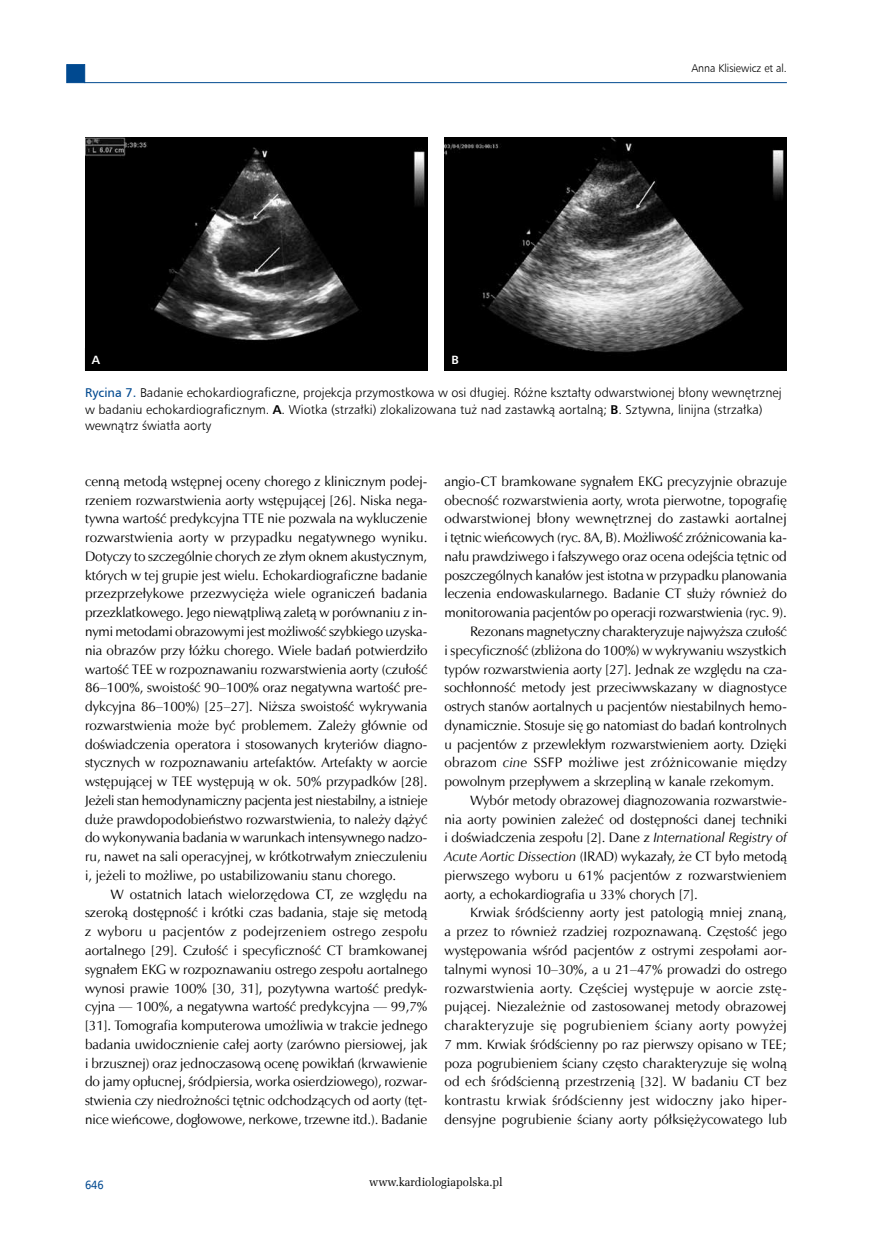
<style>
.page{position:relative;width:872px;height:1234px;background:#fff}
.page>*{position:absolute;margin:0;border:0;box-sizing:border-box;transform-origin:0 0}
.t1{font:13.65px/18.8px "Zapf Humnst EU";color:#000;text-align:justify}
.t2{font:13.65px "Zapf Humnst EU";letter-spacing:.02em;color:#000}
.t3{font:13.65px "Zapf Humnst EU";letter-spacing:.025em;color:#000}
.t4{font:13.65px "Zapf Humnst EU";letter-spacing:.035em;color:#000}
.t5{font:12.75px/16.5px "Humnst 777 Lt EU";color:#000}
.t6{font:12px "Zapf Ellipt EU";color:#000;scale:.95 1}
.t7{font:12px "Humnst 777 EU";color:#004990;scale:.9 1}
.t8{font:700 12px "Humnst 777 EU";color:#fff}
.t9{font:11.25px "Humnst 777 Lt EU";color:#000;scale:.95 1}
.s1{font-family:"Humnst 777 EU";color:#004990}
.s2{font-family:"Humnst 777 EU";font-weight:700}
.s3{font-style:italic}
</style>
<div class="page">
<hr style="left:85px;top:82px;width:702px;height:1px;background:#004990">
<div style="left:66px;top:64px;width:19px;height:19px;background:#004990;border:1px solid #004990"></div>
<img style="left:85px;top:138px;width:342px;height:232px">
<img style="left:444px;top:138px;width:343px;height:232px">
<div style="left:85px;top:348px;width:22px;height:22px;background:#000"></div>
<div style="left:445px;top:348px;width:21px;height:22px;background:#000"></div>
<div style="left:444px;top:348px;width:23px;height:22px;border:1px solid #000"></div>
<p class="t9" style="left:691px;top:61px;width:102px">Anna Klisiewicz et al.</p>
<p class="t8" style="left:92px;top:352px;width:10px">A</p>
<p class="t8" style="left:451px;top:352px;width:9px">B</p>
<p class="t5" style="left:85px;top:384px;width:698px"><span class="s1">Rycina 7.</span> Badanie echokardiograficzne, projekcja przymostkowa w osi długiej. Różne kształty odwarstwionej błony wewnętrznej w badaniu echokardiograficznym. <span class="s2">A</span>. Wiotka (strzałki) zlokalizowana tuż nad zastawką aortalną; <span class="s2">B</span>. Sztywna, linijna (strzałka) wewnątrz światła aorty</p>
<p class="t1" style="left:85px;top:471px;width:344px">cenną metodą wstępnej oceny chorego z klinicznym podej&shy;rzeniem rozwarstwienia aorty wstępującej [26]. Niska nega&shy;tywna wartość predykcyjna TTE nie pozwala na wykluczenie rozwarstwienia aorty w przypadku negatywnego wyniku.<br>Dotyczy to szczególnie chorych ze złym oknem akustycznym, których w tej grupie jest wielu. Echokardiograficzne badanie przezprzełykowe przezwycięża wiele ograniczeń badania przezklatkowego. Jego niewątpliwą zaletą w porównaniu z in&shy;nymi metodami obrazowymi jest możliwość szybkiego uzyska&shy;nia obrazów przy łóżku chorego. Wiele badań potwierdziło wartość TEE w rozpoznawaniu rozwarstwienia aorty (czułość 86–100%, swoistość 90–100% oraz negatywna wartość pre&shy;dykcyjna 86–100%) [25–27]. Niższa swoistość wykrywania rozwarstwienia może być problemem. Zależy głównie od doświadczenia operatora i stosowanych kryteriów diagno&shy;stycznych w rozpoznawaniu artefaktów. Artefakty w aorcie wstępującej w TEE występują w ok. 50% przypadków [28].<br>Jeżeli stan hemodynamiczny pacjenta jest niestabilny, a istnieje duże prawdopodobieństwo rozwarstwienia, to należy dążyć do wykonywania badania w warunkach intensywnego nadzo&shy;ru, nawet na sali operacyjnej, w krótkotrwałym znieczuleniu i, jeżeli to możliwe, po ustabilizowaniu stanu chorego.</p>
<p class="t1" style="left:85px;top:884px;width:344px;text-indent:25px">W ostatnich latach wielorzędowa CT, ze względu na szeroką dostępność i krótki czas badania, staje się metodą z wyboru u pacjentów z podejrzeniem ostrego zespołu aortalnego [29]. Czułość i specyficzność CT bramkowanej sygnałem EKG w rozpoznawaniu ostrego zespołu aortalnego wynosi prawie 100% [30, 31], pozytywna wartość predyk&shy;cyjna — 100%, a negatywna wartość predykcyjna — 99,7% [31]. Tomografia komputerowa umożliwia w trakcie jednego badania uwidocznienie całej aorty (zarówno piersiowej, jak i brzusznej) oraz jednoczasową ocenę powikłań (krwawienie do jamy opłucnej, śródpiersia, worka osierdziowego), rozwar&shy;stwienia czy niedrożności tętnic odchodzących od aorty (tęt&shy;nice wieńcowe, dogłowowe, nerkowe, trzewne itd.). Badanie</p>
<p class="t1" style="left:444px;top:471px;width:344px">angio-CT bramkowane sygnałem EKG precyzyjnie obrazuje</p>
<p class="t1" style="left:444px;top:490px;width:344px">obecność rozwarstwienia aorty, wrota pierwotne, topografię</p>
<p class="t1" style="left:444px;top:509px;width:344px">odwarstwionej błony wewnętrznej do zastawki aortalnej</p>
<p class="t1" style="left:444px;top:528px;width:344px">i tętnic wieńcowych (ryc. 8A, B). Możliwość zróżnicowania ka-</p>
<p class="t1" style="left:444px;top:546px;width:344px">nału prawdziwego i fałszywego oraz ocena odejścia tętnic od</p>
<p class="t1" style="left:444px;top:565px;width:344px">poszczególnych kanałów jest istotna w przypadku planowania</p>
<p class="t1" style="left:444px;top:584px;width:344px">leczenia endowaskularnego. Badanie CT służy również do</p>
<p class="t1" style="left:444px;top:603px;width:344px">monitorowania pacjentów po operacji rozwarstwienia (ryc. 9).</p>
<p class="t1" style="left:470px;top:622px;width:318px">Rezonans magnetyczny charakteryzuje najwyższa czułość</p>
<p class="t1" style="left:444px;top:640px;width:343px">i specyficzność (zbliżona do 100%) w wykrywaniu wszystkich</p>
<p class="t1" style="left:444px;top:659px;width:344px">typów rozwarstwienia aorty [27]. Jednak ze względu na cza-</p>
<p class="t1" style="left:444px;top:678px;width:344px">sochłonność metody jest przeciwwskazany w diagnostyce</p>
<p class="t1" style="left:444px;top:696px;width:344px">ostrych stanów aortalnych u pacjentów niestabilnych hemo-</p>
<p class="t1" style="left:444px;top:715px;width:344px">dynamicznie. Stosuje się go natomiast do badań kontrolnych</p>
<p class="t1" style="left:444px;top:734px;width:344px">u pacjentów z przewlekłym rozwarstwieniem aorty. Dzięki</p>
<p class="t2" style="left:444px;top:754px;width:344px">obrazom <span class="s3">cine</span> SSFP możliwe jest zróżnicowanie między</p>
<p class="t1" style="left:444px;top:772px;width:331px">powolnym przepływem a skrzepliną w kanale rzekomym.</p>
<p class="t1" style="left:470px;top:790px;width:318px">Wybór metody obrazowej diagnozowania rozwarstwie-</p>
<p class="t1" style="left:444px;top:809px;width:344px">nia aorty powinien zależeć od dostępności danej techniki</p>
<p class="t1" style="left:444px;top:828px;width:344px">i doświadczenia zespołu [2]. Dane z <span class="s3">International Registry of</span></p>
<p class="t1" style="left:444px;top:846px;width:344px"><span class="s3">Acute Aortic Dissection</span> (IRAD) wykazały, że CT było metodą</p>
<p class="t1" style="left:444px;top:865px;width:344px">pierwszego wyboru u 61% pacjentów z rozwarstwieniem</p>
<p class="t1" style="left:444px;top:884px;width:255px">aorty, a echokardiografia u 33% chorych [7].</p>
<p class="t1" style="left:470px;top:903px;width:318px">Krwiak śródścienny aorty jest patologią mniej znaną,</p>
<p class="t1" style="left:444px;top:922px;width:344px">a przez to również rzadziej rozpoznawaną. Częstość jego</p>
<p class="t1" style="left:444px;top:940px;width:344px">występowania wśród pacjentów z ostrymi zespołami aor-</p>
<p class="t1" style="left:444px;top:959px;width:344px">talnymi wynosi 10–30%, a u 21–47% prowadzi do ostrego</p>
<p class="t2" style="left:444px;top:979px;width:344px">rozwarstwienia aorty. Częściej występuje w aorcie zstę-</p>
<p class="t1" style="left:444px;top:996px;width:344px">pującej. Niezależnie od zastosowanej metody obrazowej</p>
<p class="t4" style="left:444px;top:1016px;width:344px">charakteryzuje się pogrubieniem ściany aorty powyżej</p>
<p class="t1" style="left:444px;top:1034px;width:344px">7 mm. Krwiak śródścienny po raz pierwszy opisano w TEE;</p>
<p class="t1" style="left:444px;top:1053px;width:344px">poza pogrubieniem ściany często charakteryzuje się wolną</p>
<p class="t1" style="left:444px;top:1072px;width:344px">od ech śródścienną przestrzenią [32]. W badaniu CT bez</p>
<p class="t3" style="left:444px;top:1091px;width:344px">kontrastu krwiak śródścienny jest widoczny jako hiper-</p>
<p class="t1" style="left:444px;top:1109px;width:344px">densyjne pogrubienie ściany aorty półksiężycowatego lub</p>
<p class="t7" style="left:85px;top:1176px;width:22px">646</p>
<p class="t6" style="left:369px;top:1173px;width:142px">www.kardiologiapolska.pl</p>
</div>
